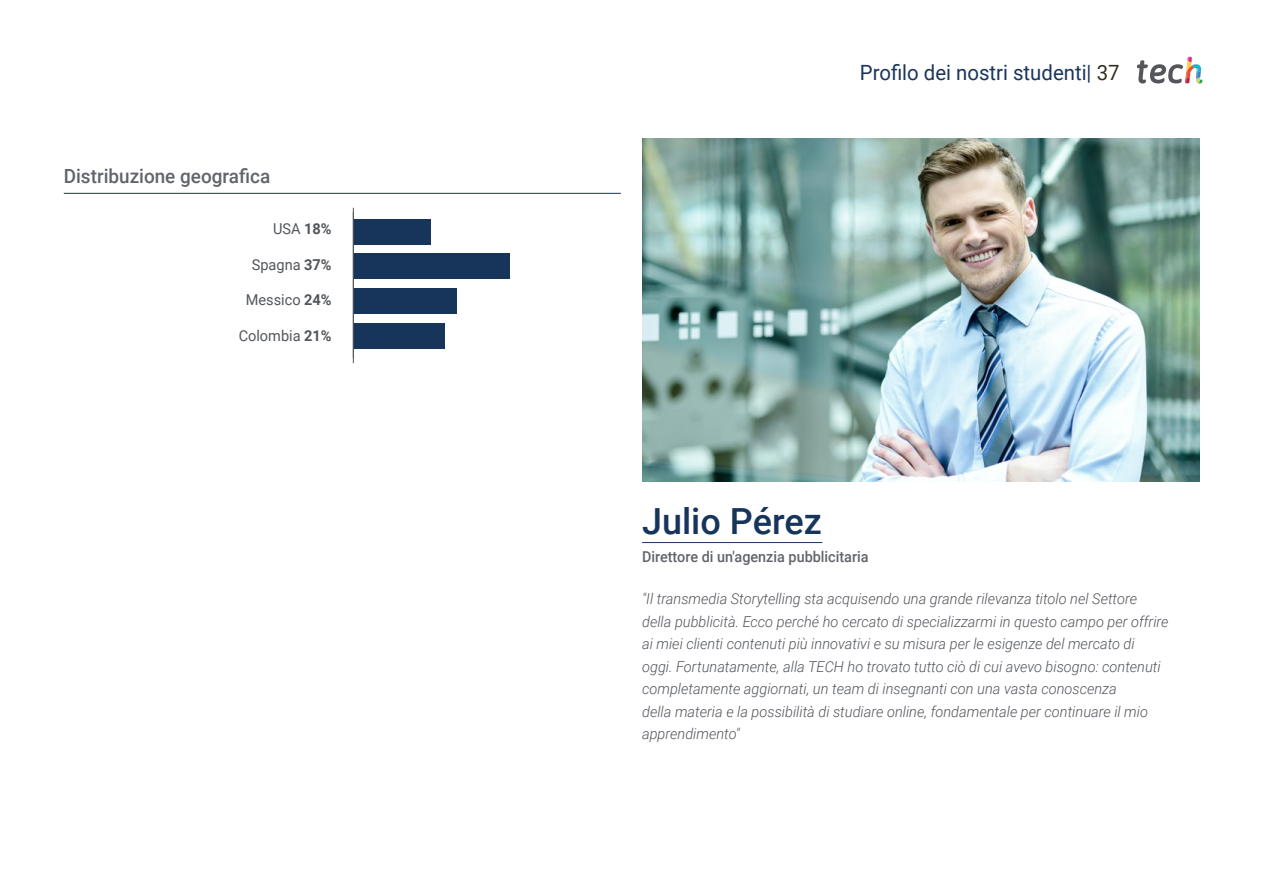
<style>
.page{position:relative;width:1263px;height:893px;background:#fff}
.page>*{position:absolute;margin:0;border:0;box-sizing:border-box;transform-origin:0 0}
.t1{font:500 36px "Roboto";color:#17355b}
.t2{font:21px "Roboto";color:#1a355c}
.t3{font:500 19.5px "Roboto";color:#61646a}
.t4{font:italic 300 15px/22.5px "Roboto";color:#52555b}
.t5{font:15px "Roboto";color:#52555b}
.t6{font:500 15px "Roboto";color:#61646a;scale:.96 1}
.s1{font-weight:700}
.s2{color:#312e20}
</style>
<div class="page">
<svg style="left:1137px;top:57px;width:65px;height:27px"></svg>
<img style="left:642px;top:138px;width:557px;height:343px">
<hr style="left:642px;top:542px;width:180px;height:1px;background:#17355b">
<hr style="left:64px;top:193px;width:557px;height:1px;background:#17355b">
<hr style="left:353px;top:212px;width:1px;height:151px;background:#52555b">
<div style="left:353px;top:219px;width:77px;height:25px;background:#17355b"></div>
<div style="left:353px;top:254px;width:156px;height:25px;background:#17355b"></div>
<div style="left:353px;top:288px;width:104px;height:26px;background:#17355b"></div>
<div style="left:353px;top:323px;width:91px;height:26px;background:#17355b"></div>
<hr style="left:353px;top:208px;width:1px;height:150px;background:#52555b">
<h3 class="t3" style="left:64px;top:162px;width:208px">Distribuzione geografica</h3>
<p class="t5" style="left:273px;top:218px;width:60px">USA <span class="s1">18%</span></p>
<p class="t5" style="left:252px;top:254px;width:81px">Spagna <span class="s1">37%</span></p>
<p class="t5" style="left:246px;top:289px;width:87px">Messico <span class="s1">24%</span></p>
<p class="t5" style="left:239px;top:325px;width:95px">Colombia <span class="s1">21%</span></p>
<h2 class="t2" style="left:860px;top:57px;width:261px">Profilo dei nostri studenti| <span class="s2">37</span></h2>
<h1 class="t1" style="left:642px;top:496px;width:181px">Julio Pérez</h1>
<p class="t6" style="left:642px;top:546px;width:237px">Direttore di un'agenzia pubblicitaria</p>
<p class="t4" style="left:642px;top:587px;width:528px">"Il transmedia Storytelling sta acquisendo una grande rilevanza titolo nel Settore della pubblicità. Ecco perché ho cercato di specializzarmi in questo campo per offrire ai miei clienti contenuti più innovativi e su misura per le esigenze del mercato di oggi. Fortunatamente, alla TECH ho trovato tutto ciò di cui avevo bisogno: contenuti completamente aggiornati, un team di insegnanti con una vasta conoscenza<br>della materia e la possibilità di studiare online, fondamentale per continuare il mio apprendimento"</p>
</div>
